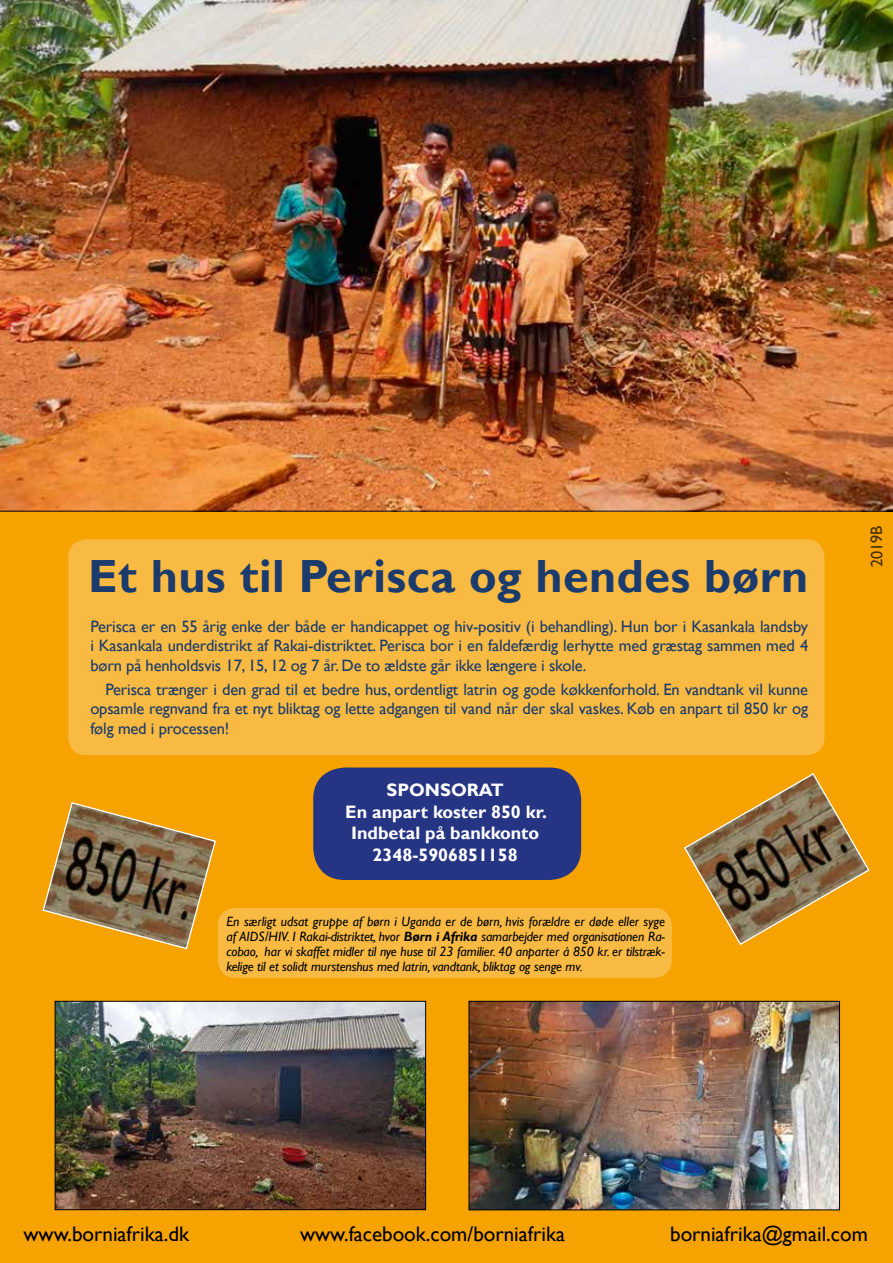
<style>
.page{position:relative;width:893px;height:1263px;background:#fff}
.page>*{position:absolute;margin:0;border:0;box-sizing:border-box;transform-origin:0 0}
.t1{font:700 46.5px "Gill Sans";letter-spacing:.01em;color:#1b3b6d}
.t2{font:21px "Gill Sans";color:#000}
.t3{font:700 18px/21.6px "Gill Sans";color:#fff;text-align:center}
.t4{font:16.5px/19.5px "Gill Sans";letter-spacing:-.01em;color:#1b3b6d;text-align:justify}
.t5{font:16.5px "Gill Sans";color:#000}
.t6{font:italic 13.5px/15px "Gill Sans";letter-spacing:-.01em;color:#000;text-align:justify}
.s1{font-weight:700}
</style>
<div class="page">
<div style="left:0;top:511px;width:893px;height:752px;background:#f6a200"></div>
<div style="left:68px;top:539px;width:756px;height:216px;background:#f8ba42;border-radius:18px"></div>
<div style="left:218px;top:908px;width:454px;height:70px;background:#f8ba42;border-radius:18px"></div>
<svg style="left:683px;top:772px;width:187px;height:174px;background:#b58328"></svg>
<svg style="left:42px;top:801px;width:175px;height:149px;background:#a57c32"></svg>
<div style="left:314px;top:768px;width:266px;height:111px;background:#253483;border-radius:31px"></div>
<div style="left:313px;top:767px;width:268px;height:113px;border:2px solid #253483;border-radius:31px"></div>
<img style="left:57px;top:1003px;width:367px;height:205px">
<div style="left:55px;top:1001px;width:371px;height:209px;border:1px solid #000"></div>
<img style="left:471px;top:1003px;width:367px;height:205px">
<div style="left:469px;top:1001px;width:371px;height:209px;border:1px solid #000"></div>
<img style="left:0;top:0;width:893px;height:511px">
<h1 class="t1" style="left:88px;top:548px;width:722px">Et hus til Perisca og hendes børn</h1>
<p class="t4" style="left:90px;top:617px;width:719px">Perisca er en 55 årig enke der både er handicappet og hiv-positiv (i behandling). Hun bor i Kasankala landsby i Kasankala underdistrikt af Rakai-distriktet. Perisca bor i en faldefærdig lerhytte med græstag sammen med 4 børn på henholdsvis 17, 15, 12 og 7 år. De to ældste går ikke længere i skole.</p>
<p class="t4" style="left:90px;top:679px;width:719px;text-indent:15px">Perisca trænger i den grad til et bedre hus, ordentligt latrin og gode køkkenforhold. En vandtank vil kunne opsamle regnvand fra et nyt bliktag og lette adgangen til vand når der skal vaskes. Køb en anpart til 850 kr og følg med i processen!</p>
<p class="t3" style="left:345px;top:780px;width:203px">SPONSORAT<br>En anpart koster 850 kr.<br>Indbetal på bankkonto<br>2348-5906851158</p>
<p class="t6" style="left:226px;top:914px;width:440px">En særligt udsat gruppe af børn i Uganda er de børn, hvis forældre er døde eller syge af AIDS/HIV. I Rakai-distriktet, hvor <span class="s1">Børn i Afrika</span> samarbejder med organisationen Ra&shy;cobao, har vi skaffet midler til nye huse til 23 familier. 40 anparter á 850 kr. er tilstræk&shy;kelige til et solidt murstenshus med latrin, vandtank, bliktag og senge mv.</p>
<p class="t5" style="left:867px;top:568px;width:43px;rotate:-91deg">2019B</p>
<p class="t2" style="left:23px;top:1221px;width:167px">www.borniafrika.dk</p>
<p class="t2" style="left:300px;top:1221px;width:266px">www.facebook.com/borniafrika</p>
<p class="t2" style="left:670px;top:1221px;width:199px">borniafrika@gmail.com</p>
</div>
